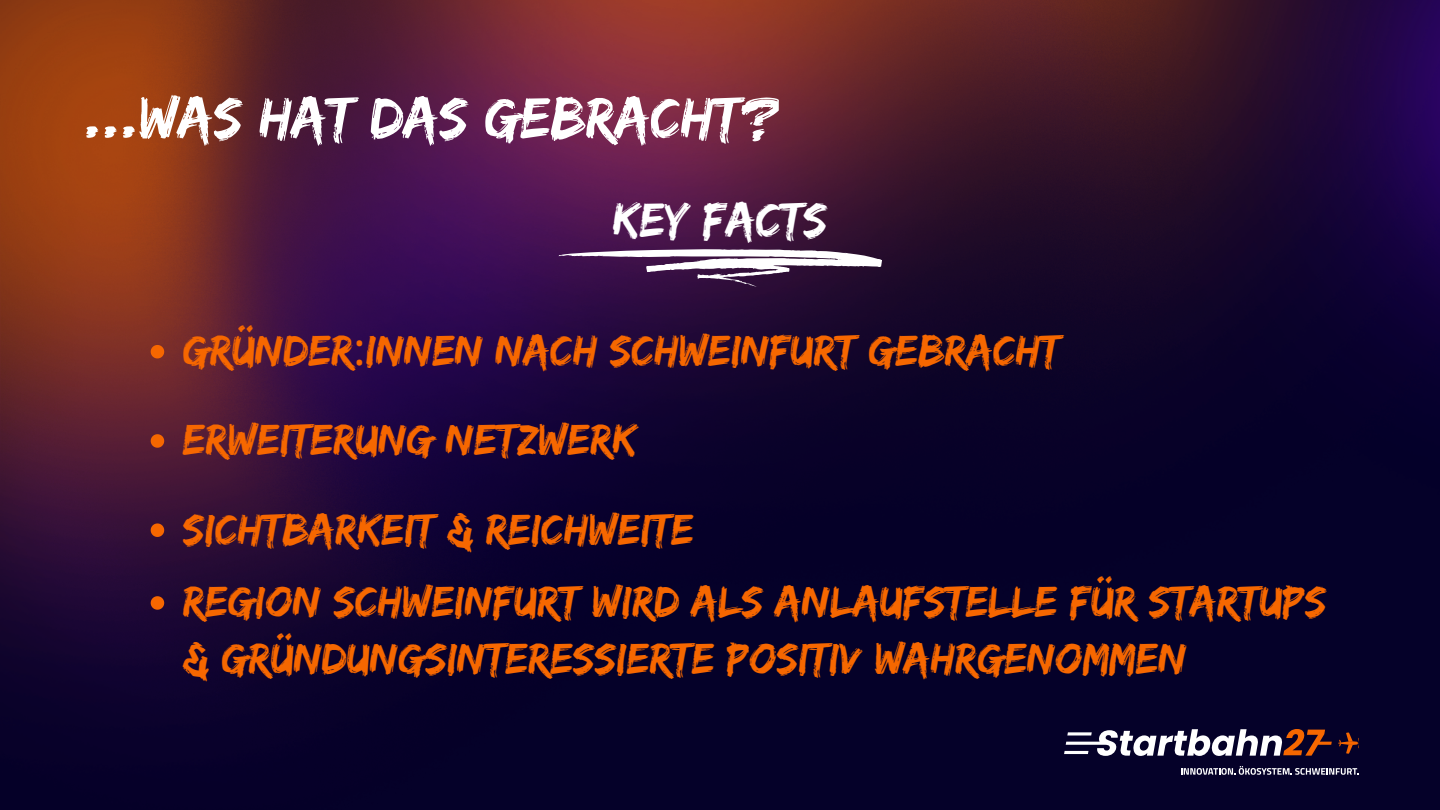
<style>
.page{position:relative;width:1440px;height:810px;background:#fff}
.page>*{position:absolute;margin:0;border:0;box-sizing:border-box;transform-origin:0 0}
.t1{font:60px "Edo";color:#fff}
.t2{font:50px "Edo";color:#fff}
.t3{font:45px/56.2px "Edo";color:#f66700}
.s1{font-family:"Noto Sans"}
</style>
<div class="page">
<img style="left:0;top:0;width:1440px;height:810px">
<svg style="left:1064px;top:729px;width:268px;height:27px"></svg>
<svg style="left:1338px;top:732px;width:21px;height:22px"></svg>
<svg style="left:1181px;top:766px;width:178px;height:9px;background:#5e5c75"></svg>
<svg style="left:558px;top:249px;width:324px;height:38px"></svg>
<svg style="left:151px;top:345px;width:13px;height:13px"></svg>
<svg style="left:151px;top:434px;width:13px;height:14px"></svg>
<svg style="left:151px;top:523px;width:13px;height:14px"></svg>
<svg style="left:151px;top:596px;width:13px;height:14px"></svg>
<p class="t1" style="left:84px;top:83px;width:698px">...WAS HAT DAS GEBRACHT?</p>
<p class="t2" style="left:613px;top:191px;width:216px">KEY FACTS</p>
<p class="t3" style="left:183px;top:322px;width:879px">GRÜNDER<span class="s1">:</span>INNEN NACH SCHWEINFURT GEBRACHT</p>
<p class="t3" style="left:183px;top:411px;width:455px">ERWEITERUNG NETZWERK</p>
<p class="t3" style="left:183px;top:500px;width:512px">SICHTBARKEIT &amp; REICHWEITE</p>
<p class="t3" style="left:183px;top:573px;width:1145px">REGION SCHWEINFURT WIRD ALS ANLAUFSTELLE FÜR STARTUPS &amp; GRÜNDUNGSINTERESSIERTE POSITIV WAHRGENOMMEN</p>
</div>
